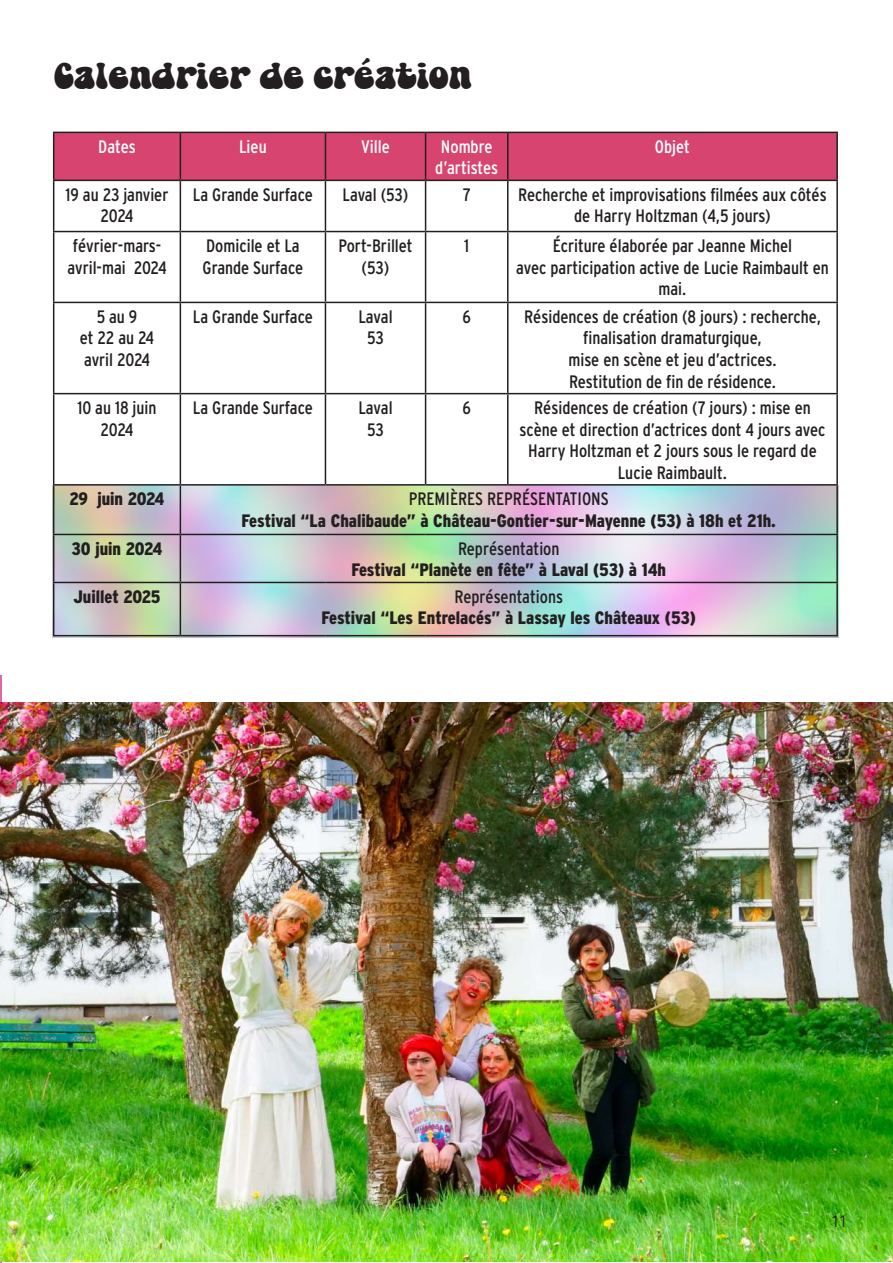
<style>
.page{position:relative;width:893px;height:1263px;background:#fff}
.page>*{position:absolute;margin:0;border:0;box-sizing:border-box;transform-origin:0 0}
.t1{font:37.5px "Super Magic";color:#231f20}
.t2{font:18px/21.6px "Interstate Condensed";color:#231f20;text-align:center}
.t3{font:900 18px "Interstate Condensed";color:#231f20}
.t4{font:18px/21.6px "Interstate Condensed";color:#fff;text-align:center}
.t5{font:900 18px "Interstate Condensed";letter-spacing:-.03em;color:#231f20}
.t6{font:16.5px "Avenir Next Condensed";color:#231f20}
</style>
<div class="page">
<hr style="left:0;top:675px;width:1px;height:588px;background:#df66a7">
<img style="left:53px;top:486px;width:785px;height:151px">
<div style="left:54px;top:133px;width:782px;height:47px;background:#d7446f"></div>
<hr style="left:53px;top:132px;width:127px;height:1px;background:#231f20">
<hr style="left:53px;top:133px;width:1px;height:47px;background:#231f20">
<hr style="left:180px;top:132px;width:145px;height:1px;background:#231f20">
<hr style="left:180px;top:133px;width:1px;height:47px;background:#231f20">
<hr style="left:325px;top:132px;width:101px;height:1px;background:#231f20">
<hr style="left:325px;top:133px;width:1px;height:47px;background:#231f20">
<hr style="left:426px;top:132px;width:82px;height:1px;background:#231f20">
<hr style="left:425px;top:133px;width:1px;height:47px;background:#231f20">
<hr style="left:508px;top:132px;width:330px;height:1px;background:#231f20">
<hr style="left:507px;top:133px;width:2px;height:47px;background:#231f20">
<hr style="left:836px;top:133px;width:2px;height:47px;background:#231f20">
<hr style="left:53px;top:180px;width:127px;height:1px;background:#231f20">
<hr style="left:53px;top:181px;width:1px;height:50px;background:#231f20">
<hr style="left:180px;top:180px;width:145px;height:1px;background:#231f20">
<hr style="left:180px;top:181px;width:1px;height:50px;background:#231f20">
<hr style="left:325px;top:180px;width:101px;height:1px;background:#231f20">
<hr style="left:325px;top:181px;width:1px;height:50px;background:#231f20">
<hr style="left:426px;top:180px;width:82px;height:1px;background:#231f20">
<hr style="left:425px;top:181px;width:1px;height:50px;background:#231f20">
<hr style="left:508px;top:180px;width:330px;height:1px;background:#231f20">
<hr style="left:507px;top:181px;width:2px;height:50px;background:#231f20">
<hr style="left:836px;top:181px;width:2px;height:50px;background:#231f20">
<hr style="left:53px;top:231px;width:127px;height:1px;background:#231f20">
<hr style="left:53px;top:232px;width:1px;height:70px;background:#231f20">
<hr style="left:180px;top:231px;width:145px;height:1px;background:#231f20">
<hr style="left:180px;top:232px;width:1px;height:70px;background:#231f20">
<hr style="left:325px;top:231px;width:101px;height:1px;background:#231f20">
<hr style="left:325px;top:232px;width:1px;height:70px;background:#231f20">
<hr style="left:426px;top:231px;width:82px;height:1px;background:#231f20">
<hr style="left:425px;top:232px;width:1px;height:70px;background:#231f20">
<hr style="left:508px;top:231px;width:330px;height:1px;background:#231f20">
<hr style="left:507px;top:232px;width:2px;height:70px;background:#231f20">
<hr style="left:836px;top:232px;width:2px;height:70px;background:#231f20">
<hr style="left:53px;top:302px;width:127px;height:1px;background:#231f20">
<hr style="left:53px;top:303px;width:1px;height:90px;background:#231f20">
<hr style="left:180px;top:302px;width:145px;height:1px;background:#231f20">
<hr style="left:180px;top:303px;width:1px;height:90px;background:#231f20">
<hr style="left:325px;top:302px;width:101px;height:1px;background:#231f20">
<hr style="left:325px;top:303px;width:1px;height:90px;background:#231f20">
<hr style="left:426px;top:302px;width:82px;height:1px;background:#231f20">
<hr style="left:425px;top:303px;width:1px;height:90px;background:#231f20">
<hr style="left:508px;top:302px;width:330px;height:1px;background:#231f20">
<hr style="left:507px;top:303px;width:2px;height:90px;background:#231f20">
<hr style="left:836px;top:303px;width:2px;height:90px;background:#231f20">
<hr style="left:53px;top:393px;width:127px;height:1px;background:#231f20">
<hr style="left:53px;top:394px;width:1px;height:90px;background:#231f20">
<hr style="left:180px;top:393px;width:145px;height:1px;background:#231f20">
<hr style="left:180px;top:394px;width:1px;height:90px;background:#231f20">
<hr style="left:325px;top:393px;width:101px;height:1px;background:#231f20">
<hr style="left:325px;top:394px;width:1px;height:90px;background:#231f20">
<hr style="left:426px;top:393px;width:82px;height:1px;background:#231f20">
<hr style="left:425px;top:394px;width:1px;height:90px;background:#231f20">
<hr style="left:508px;top:393px;width:330px;height:1px;background:#231f20">
<hr style="left:507px;top:394px;width:2px;height:90px;background:#231f20">
<hr style="left:836px;top:394px;width:2px;height:90px;background:#231f20">
<hr style="left:53px;top:484px;width:127px;height:2px;background:#231f20">
<hr style="left:53px;top:486px;width:1px;height:48px;background:#231f20">
<hr style="left:180px;top:484px;width:145px;height:2px;background:#231f20">
<hr style="left:180px;top:486px;width:1px;height:48px;background:#231f20">
<hr style="left:325px;top:484px;width:101px;height:2px;background:#231f20">
<hr style="left:426px;top:484px;width:82px;height:2px;background:#231f20">
<hr style="left:508px;top:484px;width:330px;height:2px;background:#231f20">
<hr style="left:836px;top:486px;width:2px;height:48px;background:#231f20">
<hr style="left:53px;top:534px;width:127px;height:1px;background:#231f20">
<hr style="left:53px;top:535px;width:1px;height:47px;background:#231f20">
<hr style="left:180px;top:534px;width:145px;height:1px;background:#231f20">
<hr style="left:180px;top:535px;width:1px;height:47px;background:#231f20">
<hr style="left:325px;top:534px;width:101px;height:1px;background:#231f20">
<hr style="left:426px;top:534px;width:82px;height:1px;background:#231f20">
<hr style="left:508px;top:534px;width:330px;height:1px;background:#231f20">
<hr style="left:836px;top:535px;width:2px;height:47px;background:#231f20">
<hr style="left:53px;top:582px;width:127px;height:1px;background:#231f20">
<hr style="left:53px;top:583px;width:1px;height:52px;background:#231f20">
<hr style="left:180px;top:582px;width:145px;height:1px;background:#231f20">
<hr style="left:180px;top:583px;width:1px;height:52px;background:#231f20">
<hr style="left:325px;top:582px;width:101px;height:1px;background:#231f20">
<hr style="left:426px;top:582px;width:82px;height:1px;background:#231f20">
<hr style="left:508px;top:582px;width:330px;height:1px;background:#231f20">
<hr style="left:836px;top:583px;width:2px;height:52px;background:#231f20">
<hr style="left:53px;top:635px;width:127px;height:1px;background:#231f20">
<hr style="left:180px;top:635px;width:145px;height:1px;background:#231f20">
<hr style="left:325px;top:635px;width:101px;height:1px;background:#231f20">
<hr style="left:426px;top:635px;width:82px;height:1px;background:#231f20">
<hr style="left:508px;top:635px;width:330px;height:1px;background:#231f20">
<img style="left:0;top:702px;width:893px;height:559px">
<h1 class="t1" style="left:54px;top:54px;width:419px">Calendrier de création</h1>
<p class="t4" style="left:98px;top:135px;width:39px">Dates</p>
<p class="t4" style="left:239px;top:135px;width:29px">Lieu</p>
<p class="t4" style="left:361px;top:135px;width:30px">Ville</p>
<p class="t4" style="left:435px;top:135px;width:64px">Nombre d’artistes</p>
<p class="t4" style="left:655px;top:135px;width:37px">Objet</p>
<p class="t2" style="left:66px;top:183px;width:104px">19 au 23 janvier<br>2024</p>
<p class="t2" style="left:193px;top:183px;width:122px">La Grande Surface</p>
<p class="t2" style="left:342px;top:183px;width:68px">Laval (53)</p>
<p class="t2" style="left:463px;top:183px;width:9px">7</p>
<p class="t2" style="left:518px;top:183px;width:310px">Recherche et improvisations filmées aux côtés de Harry Holtzman (4,5 jours)</p>
<p class="t2" style="left:67px;top:235px;width:101px">février-mars&shy;avril-mai 2024</p>
<p class="t2" style="left:203px;top:235px;width:102px;text-align:left">Domicile et La<br>Grande Surface</p>
<p class="t2" style="left:338px;top:235px;width:76px">Port-Brillet (53)</p>
<p class="t2" style="left:464px;top:235px;width:6px">1</p>
<p class="t2" style="left:516px;top:235px;width:314px">Écriture élaborée par Jeanne Michel<br>avec participation active de Lucie Raimbault en mai.</p>
<p class="t2" style="left:80px;top:306px;width:76px">5 au 9<br>et 22 au 24 avril 2024</p>
<p class="t2" style="left:193px;top:306px;width:122px">La Grande Surface</p>
<p class="t2" style="left:358px;top:306px;width:36px">Laval<br>53</p>
<p class="t2" style="left:462px;top:306px;width:10px">6</p>
<p class="t2" style="left:524px;top:306px;width:298px">Résidences de création (8 jours) : recherche, finalisation dramaturgique,<br>mise en scène et jeu d’actrices.<br>Restitution de fin de résidence.</p>
<p class="t2" style="left:77px;top:397px;width:81px">10 au 18 juin<br>2024</p>
<p class="t2" style="left:193px;top:397px;width:122px">La Grande Surface</p>
<p class="t2" style="left:358px;top:397px;width:36px">Laval<br>53</p>
<p class="t2" style="left:462px;top:397px;width:10px">6</p>
<p class="t2" style="left:519px;top:397px;width:308px">Résidences de création (7 jours) : mise en scène et direction d’actrices dont 4 jours avec Harry Holtzman et 2 jours sous le regard de Lucie Raimbault.</p>
<p class="t5" style="left:70px;top:489px;width:96px">29 juin 2024</p>
<p class="t2" style="left:409px;top:488px;width:202px">PREMIÈRES REPRÉSENTATIONS</p>
<p class="t3" style="left:242px;top:510px;width:536px">Festival “La Chalibaude” à Château-Gontier-sur-Mayenne (53) à 18h et 21h.</p>
<p class="t3" style="left:72px;top:538px;width:92px">30 juin 2024</p>
<p class="t2" style="left:458px;top:538px;width:103px">Représentation</p>
<p class="t3" style="left:351px;top:560px;width:316px">Festival “Planète en fête” à Laval (53) à 14h</p>
<p class="t3" style="left:73px;top:586px;width:89px">Juillet 2025</p>
<p class="t2" style="left:454px;top:586px;width:110px">Représentations</p>
<p class="t3" style="left:321px;top:608px;width:376px">Festival “Les Entrelacés” à Lassay les Châteaux (53)</p>
<p class="t6" style="left:831px;top:1206px;width:17px">11</p>
</div>
